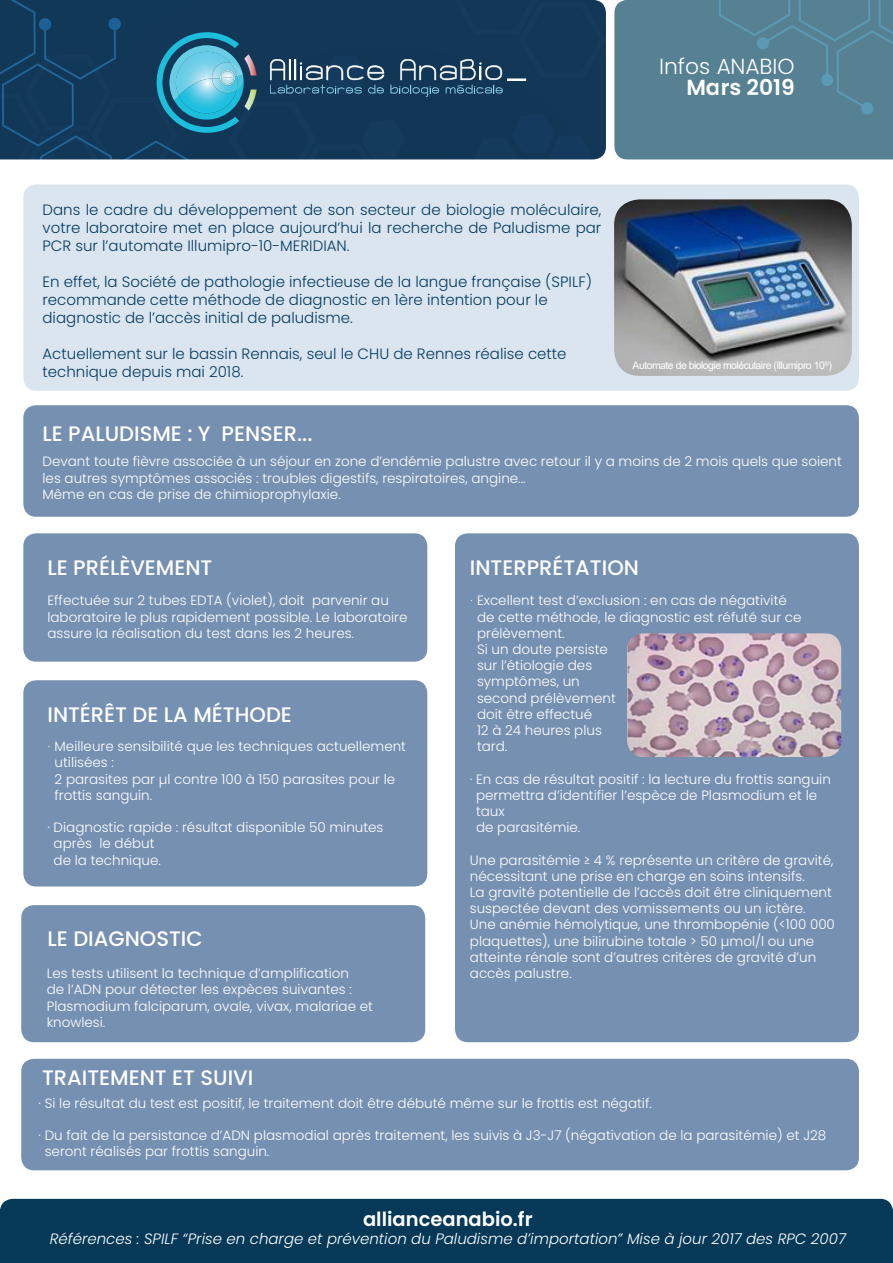
<style>
.page{position:relative;width:893px;height:1263px;background:#fff}
.page>*{position:absolute;margin:0;border:0;box-sizing:border-box;transform-origin:0 0}
.t1{font:300 21.75px "Poppins";color:#fff}
.t2{font:600 21.75px "Poppins";color:#fff}
.t3{font:500 21px "Poppins";color:#fff}
.t4{font:600 19.5px "Poppins";color:#fff}
.t5{font:300 15px/18px "Poppins";color:#043d62}
.t6{font:italic 300 15px "Poppins";color:#fff}
.t7{font:300 13.5px/16.2px "Poppins";color:#fff}
.t8{font:10.5px "Arial";letter-spacing:-.05em;color:#fff}
.s1{font-family:"Quicksand";font-weight:400;font-size:15px}
</style>
<div class="page">
<div style="left:23px;top:185px;width:836px;height:206px;background:#dbe5f0;border-radius:13px"></div>
<img style="left:614px;top:199px;width:238px;height:177px">
<div style="left:23px;top:405px;width:836px;height:112px;background:#7690b2;border-radius:13px"></div>
<div style="left:23px;top:533px;width:404px;height:129px;background:#7690b2;border-radius:13px"></div>
<div style="left:21px;top:905px;width:404px;height:137px;background:#7690b2;border-radius:13px"></div>
<div style="left:23px;top:680px;width:404px;height:206px;background:#7690b2;border-radius:13px"></div>
<div style="left:0;top:1199px;width:893px;height:64px;background:#053957"></div>
<div style="left:21px;top:1059px;width:838px;height:111px;background:#7690b2;border-radius:13px"></div>
<div style="left:455px;top:533px;width:404px;height:509px;background:#7690b2;border-radius:13px"></div>
<img style="left:627px;top:633px;width:214px;height:124px">
<div style="left:0;top:0;width:606px;height:159px;background:#123757"></div>
<svg style="left:270px;top:59px;width:114px;height:35px;background:#3c5e79"></svg>
<svg style="left:390px;top:59px;width:136px;height:38px;background:#325570"></svg>
<svg style="left:157px;top:32px;width:100px;height:101px;background:#398aa5"></svg>
<div style="left:614px;top:0;width:279px;height:159px;background:#558193"></div>
<div style="left:885px;top:1209px;width:8px;height:54px;background:#053957"></div>
<div style="left:0;top:1209px;width:8px;height:54px;background:#053957"></div>
<p class="t1" style="left:659px;top:54px;width:137px">Infos ANABIO</p>
<p class="t2" style="left:686px;top:75px;width:110px">Mars 2019</p>
<p class="t5" style="left:43px;top:201px;width:560px;text-align:justify">Dans le cadre du développement de son secteur de biologie moléculaire, votre laboratoire met en place aujourd’hui la recherche de Paludisme par PCR sur l’automate Illumipro-10-MERIDIAN.</p>
<p class="t5" style="left:43px;top:273px;width:551px">En effet, la Société de pathologie infectieuse de la langue française (SPILF) recommande cette méthode de diagnostic en 1ère intention pour le diagnostic de l’accès initial de paludisme.</p>
<p class="t5" style="left:43px;top:345px;width:525px">Actuellement sur le bassin Rennais, seul le CHU de Rennes réalise cette technique depuis mai 2018.</p>
<p class="t3" style="left:43px;top:421px;width:271px">LE PALUDISME : Y PENSER...</p>
<p class="t8" style="left:632px;top:358px;width:201px">Automate de biologie moléculaire (Illumipro 10<sup>®</sup>)</p>
<p class="t7" style="left:43px;top:454px;width:801px">Devant toute fièvre associée à un séjour en zone d’endémie palustre avec retour il y a moins de 2 mois quels que soient les autres symptômes associés : troubles digestifs, respiratoires, angine...</p>
<p class="t7" style="left:43px;top:486px;width:300px">Même en cas de prise de chimioprophylaxie.</p>
<p class="t3" style="left:47px;top:555px;width:166px">LE PRÉLÈVEMENT</p>
<p class="t7" style="left:47px;top:592px;width:362px">Effectuée sur 2 tubes EDTA (violet), doit parvenir au laboratoire le plus rapidement possible. Le laboratoire assure la réalisation du test dans les 2 heures.</p>
<p class="t3" style="left:47px;top:702px;width:246px">INTÉRÊT DE LA MÉTHODE</p>
<p class="t7" style="left:55px;top:738px;width:353px;text-indent:-7px"><span class="s1">·</span> Meilleure sensibilité que les techniques actuellement utilisées :<br>2 parasites par µl contre 100 à 150 parasites pour le frottis sanguin.</p>
<p class="t7" style="left:54px;top:819px;width:331px;text-indent:-6px">· Diagnostic rapide : résultat disponible 50 minutes après le début<br>de la technique.</p>
<p class="t3" style="left:48px;top:926px;width:157px">LE DIAGNOSTIC</p>
<p class="t7" style="left:47px;top:965px;width:328px">Les tests utilisent la technique d’amplification<br>de l’ADN pour détecter les expèces suivantes :<br>Plasmodium falciparum, ovale, vivax, malariae et knowlesi.</p>
<p class="t3" style="left:470px;top:555px;width:171px">INTERPRÉTATION</p>
<p class="t7" style="left:477px;top:592px;width:326px;text-indent:-7px"><span class="s1">·</span> Excellent test d’exclusion : en cas de négativité de cette méthode, le diagnostic est réfuté sur ce prélèvement.<br>Si un doute persiste<br>sur l’étiologie des<br>symptômes, un<br>second prélèvement<br>doit être effectué<br>12 à 24 heures plus<br>tard.</p>
<p class="t7" style="left:476px;top:771px;width:356px;text-indent:-6px">· En cas de résultat positif : la lecture du frottis sanguin permettra d’identifier l’espèce de Plasmodium et le taux<br>de parasitémie.</p>
<p class="t7" style="left:470px;top:852px;width:365px">Une parasitémie ≥ 4 % représente un critère de gravité, nécessitant une prise en charge en soins intensifs.</p>
<p class="t7" style="left:470px;top:884px;width:367px">La gravité potentielle de l’accès doit être cliniquement suspectée devant des vomissements ou un ictère.<br>Une anémie hémolytique, une thrombopénie (&lt;100 000 plaquettes), une bilirubine totale &gt; 50 µmol/l ou une atteinte rénale sont d’autres critères de gravité d’un accès palustre.</p>
<p class="t3" style="left:42px;top:1065px;width:213px">TRAITEMENT ET SUIVI</p>
<p class="t7" style="left:39px;top:1095px;width:615px">· Si le résultat du test est positif, le traitement doit être débuté même sur le frottis est négatif.</p>
<p class="t7" style="left:45px;top:1127px;width:783px;text-indent:-6px">· Du fait de la persistance d’ADN plasmodial après traitement, les suivis à J3-J7 (négativation de la parasitémie) et J28 seront réalisés par frottis sanguin.</p>
<p class="t4" style="left:363px;top:1207px;width:171px">allianceanabio.fr</p>
<p class="t6" style="left:50px;top:1230px;width:798px">Références : SPILF “Prise en charge et prévention du Paludisme d’importation” Mise à jour 2017 des RPC 2007</p>
</div>
